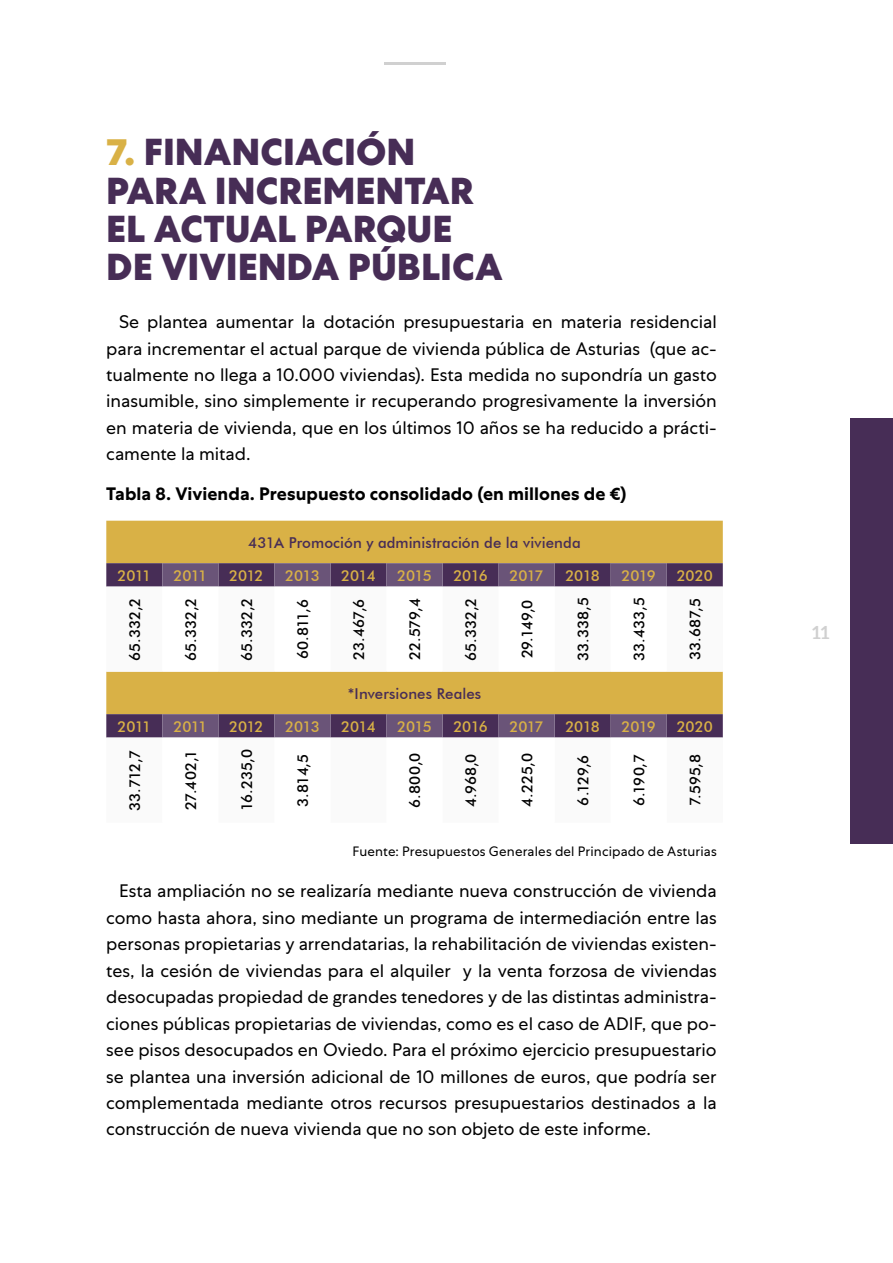
<style>
.page{position:relative;width:893px;height:1263px;background:#fff}
.page>*{position:absolute;margin:0;border:0;box-sizing:border-box;transform-origin:0 0}
.t1{font:800 37.5px/38.4px "Centra No 1";color:#472d56}
.t2{font:18px/26.4px "Centra No 1";letter-spacing:-.005em;color:#000;text-align:justify}
.t3{font:700 18px "Centra No 1";letter-spacing:.005em;color:#000}
.t4{font:700 18px "Aleo";color:#d0d0d0}
.t5{font:500 15px "Futura BT";letter-spacing:-.005em;color:#000}
.t6{font:500 15px "Futura BT";letter-spacing:-.045em;color:#d9b146}
.t7{font:500 15px "Futura BT";letter-spacing:.005em;color:#472d56}
.t8{font:13.5px "Centra No 1";letter-spacing:.01em;color:#000}
.s1{color:#d9b146}
</style>
<div class="page">
<hr style="left:384px;top:62px;width:61px;height:3px;background:#d0d0d0">
<div style="left:850px;top:419px;width:43px;height:425px;background:#472d56"></div>
<div style="left:106px;top:521px;width:617px;height:42px;background:#d9b146"></div>
<svg style="left:106px;top:563px;width:617px;height:24px;background:#4d345c"></svg>
<svg style="left:162px;top:563px;width:505px;height:24px;background:#60496e"></svg>
<svg style="left:106px;top:671px;width:617px;height:67px;background:#a78550"></svg>
<svg style="left:162px;top:671px;width:505px;height:67px;background:#ae8d56"></svg>
<h1 class="t1" style="left:106px;top:134px;width:398px"><span class="s1">7.</span> FINANCIACIÓN<br>PARA INCREMENTAR<br>EL ACTUAL PARQUE<br>DE VIVIENDA PÚBLICA</h1>
<p class="t2" style="left:106px;top:309px;width:612px;text-indent:13px">Se plantea aumentar la dotación presupuestaria en materia residencial para incrementar el actual parque de vivienda pública de Asturias (que ac&shy;tualmente no llega a 10.000 viviendas). Esta medida no supondría un gasto inasumible, sino simplemente ir recuperando progresivamente la inversión en materia de vivienda, que en los últimos 10 años se ha reducido a prácti&shy;camente la mitad.</p>
<p class="t3" style="left:106px;top:483px;width:522px">Tabla 8. Vivienda. Presupuesto consolidado (en millones de €)</p>
<p class="t7" style="left:248px;top:533px;width:334px">431A Promoción y administración de la vivienda</p>
<p class="t6" style="left:117px;top:566px;width:35px">2011</p>
<p class="t6" style="left:173px;top:566px;width:35px">2011</p>
<p class="t6" style="left:229px;top:566px;width:36px">2012</p>
<p class="t6" style="left:285px;top:566px;width:36px">2013</p>
<p class="t6" style="left:341px;top:566px;width:36px">2014</p>
<p class="t6" style="left:397px;top:566px;width:36px">2015</p>
<p class="t6" style="left:453px;top:566px;width:36px">2016</p>
<p class="t6" style="left:510px;top:566px;width:36px">2017</p>
<p class="t6" style="left:565px;top:566px;width:36px">2018</p>
<p class="t6" style="left:621px;top:566px;width:36px">2019</p>
<p class="t6" style="left:677px;top:566px;width:38px">2020</p>
<p class="t5" style="left:126px;top:661px;width:65px;rotate:-90deg">65.332,2</p>
<p class="t5" style="left:182px;top:661px;width:65px;rotate:-90deg">65.332,2</p>
<p class="t5" style="left:238px;top:661px;width:65px;rotate:-90deg">65.332,2</p>
<p class="t5" style="left:294px;top:659px;width:62px;rotate:-90deg">60.811,6</p>
<p class="t5" style="left:350px;top:659px;width:62px;rotate:-90deg">23.467,6</p>
<p class="t5" style="left:406px;top:660px;width:63px;rotate:-90deg">22.579,4</p>
<p class="t5" style="left:462px;top:661px;width:65px;rotate:-90deg">65.332,2</p>
<p class="t5" style="left:518px;top:658px;width:60px;rotate:-90deg">29.149,0</p>
<p class="t5" style="left:574px;top:661px;width:66px;rotate:-90deg">33.338,5</p>
<p class="t5" style="left:630px;top:661px;width:66px;rotate:-90deg">33.433,5</p>
<p class="t5" style="left:686px;top:660px;width:63px;rotate:-90deg">33.687,5</p>
<p class="t7" style="left:348px;top:684px;width:135px">*Inversiones Reales</p>
<p class="t6" style="left:117px;top:717px;width:35px">2011</p>
<p class="t6" style="left:173px;top:717px;width:35px">2011</p>
<p class="t6" style="left:229px;top:717px;width:36px">2012</p>
<p class="t6" style="left:285px;top:717px;width:36px">2013</p>
<p class="t6" style="left:341px;top:717px;width:36px">2014</p>
<p class="t6" style="left:397px;top:717px;width:36px">2015</p>
<p class="t6" style="left:453px;top:717px;width:36px">2016</p>
<p class="t6" style="left:510px;top:717px;width:36px">2017</p>
<p class="t6" style="left:565px;top:717px;width:36px">2018</p>
<p class="t6" style="left:621px;top:717px;width:36px">2019</p>
<p class="t6" style="left:677px;top:717px;width:38px">2020</p>
<p class="t5" style="left:126px;top:811px;width:63px;rotate:-90deg">33.712,7</p>
<p class="t5" style="left:182px;top:810px;width:62px;rotate:-90deg">27.402,1</p>
<p class="t5" style="left:238px;top:811px;width:64px;rotate:-90deg">16.235,0</p>
<p class="t5" style="left:294px;top:807px;width:55px;rotate:-90deg">3.814,5</p>
<p class="t5" style="left:406px;top:808px;width:57px;rotate:-90deg">6.800,0</p>
<p class="t5" style="left:462px;top:807px;width:55px;rotate:-90deg">4.968,0</p>
<p class="t5" style="left:518px;top:807px;width:56px;rotate:-90deg">4.225,0</p>
<p class="t5" style="left:574px;top:805px;width:52px;rotate:-90deg">6.129,6</p>
<p class="t5" style="left:630px;top:806px;width:54px;rotate:-90deg">6.190,7</p>
<p class="t5" style="left:686px;top:806px;width:54px;rotate:-90deg">7.595,8</p>
<p class="t8" style="left:353px;top:843px;width:366px">Fuente: Presupuestos Generales del Principado de Asturias</p>
<p class="t2" style="left:106px;top:878px;width:612px;text-indent:13px">Esta ampliación no se realizaría mediante nueva construcción de vivienda como hasta ahora, sino mediante un programa de intermediación entre las personas propietarias y arrendatarias, la rehabilitación de viviendas existen&shy;tes, la cesión de viviendas para el alquiler y la venta forzosa de viviendas desocupadas propiedad de grandes tenedores y de las distintas administra&shy;ciones públicas propietarias de viviendas, como es el caso de ADIF, que po&shy;see pisos desocupados en Oviedo. Para el próximo ejercicio presupuestario se plantea una inversión adicional de 10 millones de euros, que podría ser complementada mediante otros recursos presupuestarios destinados a la construcción de nueva vivienda que no son objeto de este informe.</p>
<p class="t4" style="left:812px;top:622px;width:19px">11</p>
</div>
